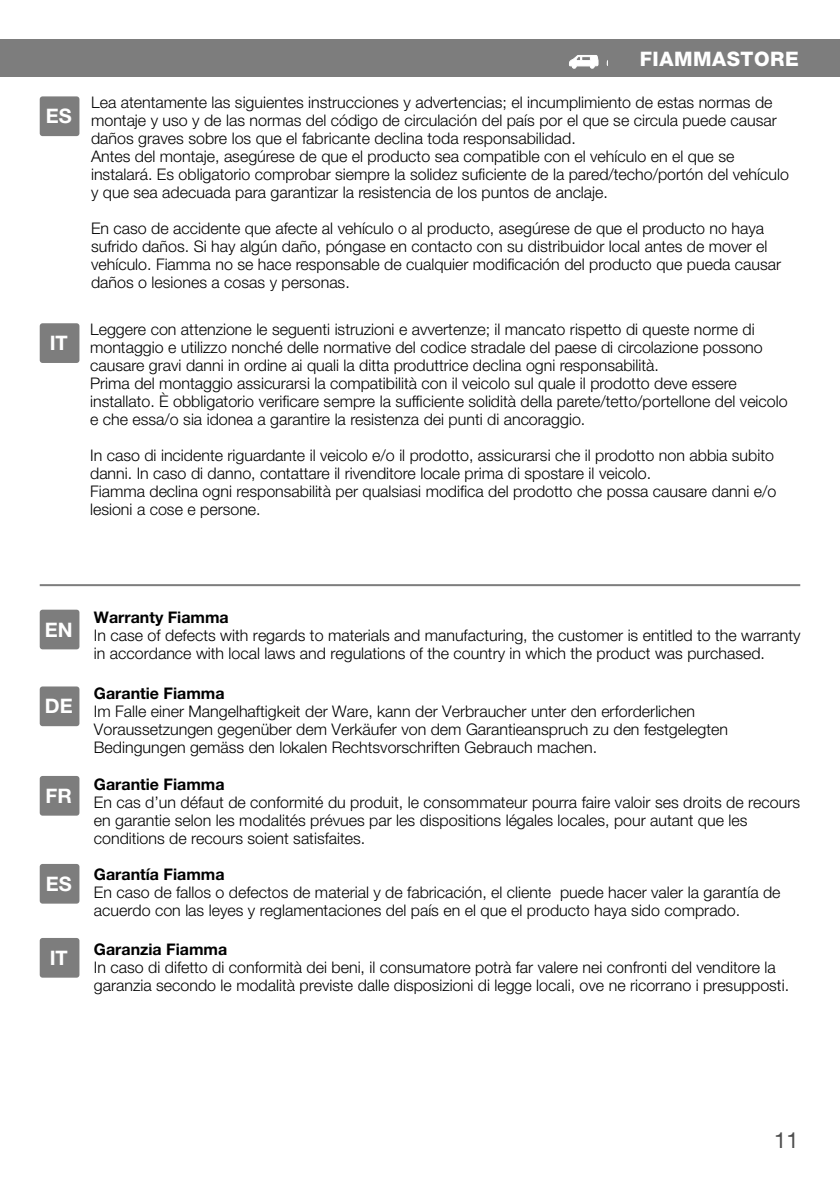
<style>
.page{position:relative;width:840px;height:1191px;background:#fff}
.page>*{position:absolute;margin:0;border:0;box-sizing:border-box;transform-origin:0 0}
.t1{font:22px "Helvetica Neue LT Std";color:#4d4d4d}
.t2{font:700 20px "Helvetica Neue LT Std";color:#fff}
.t3{font:800 20px "Helvetica Neue LT Std";letter-spacing:.025em;color:#fff}
.t4{font:300 16px/18px "Helvetica Neue LT Std";color:#000}
.t5{font:700 16px "Helvetica Neue LT Std";color:#000}
</style>
<div class="page">
<div style="left:0;top:40px;width:839px;height:37px;background:#7d7d7d"></div>
<svg style="left:569px;top:55px;width:29px;height:14px"></svg>
<div style="left:40px;top:96px;width:39px;height:40px;background:#7d7d7d;border-radius:3px"></div>
<div style="left:40px;top:323px;width:39px;height:40px;background:#7d7d7d;border-radius:3px"></div>
<div style="left:40px;top:686px;width:39px;height:40px;background:#7d7d7d;border-radius:3px"></div>
<div style="left:40px;top:609px;width:39px;height:40px;background:#7d7d7d;border-radius:3px"></div>
<div style="left:40px;top:776px;width:39px;height:39px;background:#7d7d7d;border-radius:3px"></div>
<div style="left:40px;top:864px;width:39px;height:39px;background:#7d7d7d;border-radius:3px"></div>
<div style="left:40px;top:938px;width:39px;height:39px;background:#7d7d7d;border-radius:3px"></div>
<hr style="left:40px;top:584px;width:759px;height:2px;background:#7d7d7d">
<p class="t2" style="left:46px;top:104px;width:27px">ES</p>
<p class="t2" style="left:50px;top:331px;width:20px">IT</p>
<p class="t3" style="left:639px;top:47px;width:160px">FIAMMASTORE</p>
<p class="t4" style="left:91px;top:93px;width:699px">Lea atentamente las siguientes instrucciones y advertencias; el incumplimiento de estas normas de montaje y uso y de las normas del código de circulación del país por el que se circula puede causar daños graves sobre los que el fabricante declina toda responsabilidad.<br>Antes del montaje, asegúrese de que el producto sea compatible con el vehículo en el que se instalará. Es obligatorio comprobar siempre la solidez suficiente de la pared/techo/portón del vehículo y que sea adecuada para garantizar la resistencia de los puntos de anclaje.</p>
<p class="t4" style="left:91px;top:219px;width:691px">En caso de accidente que afecte al vehículo o al producto, asegúrese de que el producto no haya sufrido daños. Si hay algún daño, póngase en contacto con su distribuidor local antes de mover el vehículo. Fiamma no se hace responsable de cualquier modificación del producto que pueda causar daños o lesiones a cosas y personas.</p>
<p class="t4" style="left:90px;top:320px;width:698px">Leggere con attenzione le seguenti istruzioni e avvertenze; il mancato rispetto di queste norme di montaggio e utilizzo nonché delle normative del codice stradale del paese di circolazione possono causare gravi danni in ordine ai quali la ditta produttrice declina ogni responsabilità.<br>Prima del montaggio assicurarsi la compatibilità con il veicolo sul quale il prodotto deve essere installato. È obbligatorio verificare sempre la sufficiente solidità della parete/tetto/portellone del veicolo e che essa/o sia idonea a garantire la resistenza dei punti di ancoraggio.</p>
<p class="t4" style="left:90px;top:446px;width:687px">In caso di incidente riguardante il veicolo e/o il prodotto, assicurarsi che il prodotto non abbia subito danni. In caso di danno, contattare il rivenditore locale prima di spostare il veicolo.<br>Fiamma declina ogni responsabilità per qualsiasi modifica del prodotto che possa causare danni e/o lesioni a cose e persone.</p>
<p class="t2" style="left:45px;top:617px;width:29px">EN</p>
<p class="t2" style="left:45px;top:694px;width:29px">DE</p>
<p class="t2" style="left:46px;top:783px;width:28px">FR</p>
<p class="t2" style="left:46px;top:871px;width:27px">ES</p>
<p class="t2" style="left:50px;top:945px;width:20px">IT</p>
<p class="t5" style="left:94px;top:607px;width:136px">Warranty Fiamma</p>
<p class="t4" style="left:94px;top:626px;width:707px">In case of defects with regards to materials and manufacturing, the customer is entitled to the warranty in accordance with local laws and regulations of the country in which the product was purchased.</p>
<p class="t5" style="left:94px;top:684px;width:132px">Garantie Fiamma</p>
<p class="t4" style="left:94px;top:702px;width:635px">Im Falle einer Mangelhaftigkeit der Ware, kann der Verbraucher unter den erforderlichen<br>Voraussetzungen gegenüber dem Verkäufer von dem Garantieanspruch zu den festgelegten<br>Bedingungen gemäss den lokalen Rechtsvorschriften Gebrauch machen.</p>
<p class="t5" style="left:94px;top:774px;width:132px">Garantie Fiamma</p>
<p class="t4" style="left:94px;top:793px;width:707px">En cas d’un défaut de conformité du produit, le consommateur pourra faire valoir ses droits de recours en garantie selon les modalités prévues par les dispositions légales locales, pour autant que les conditions de recours soient satisfaites.</p>
<p class="t5" style="left:94px;top:864px;width:132px">Garantía Fiamma</p>
<p class="t4" style="left:94px;top:882px;width:687px">En caso de fallos o defectos de material y de fabricación, el cliente puede hacer valer la garantía de acuerdo con las leyes y reglamentaciones del país en el que el producto haya sido comprado.</p>
<p class="t5" style="left:94px;top:939px;width:135px">Garanzia Fiamma</p>
<p class="t4" style="left:94px;top:957px;width:696px">In caso di difetto di conformità dei beni, il consumatore potrà far valere nei confronti del venditore la garanzia secondo le modalità previste dalle disposizioni di legge locali, ove ne ricorrano i presupposti.</p>
<h1 class="t1" style="left:773px;top:1126px;width:26px">11</h1>
</div>
